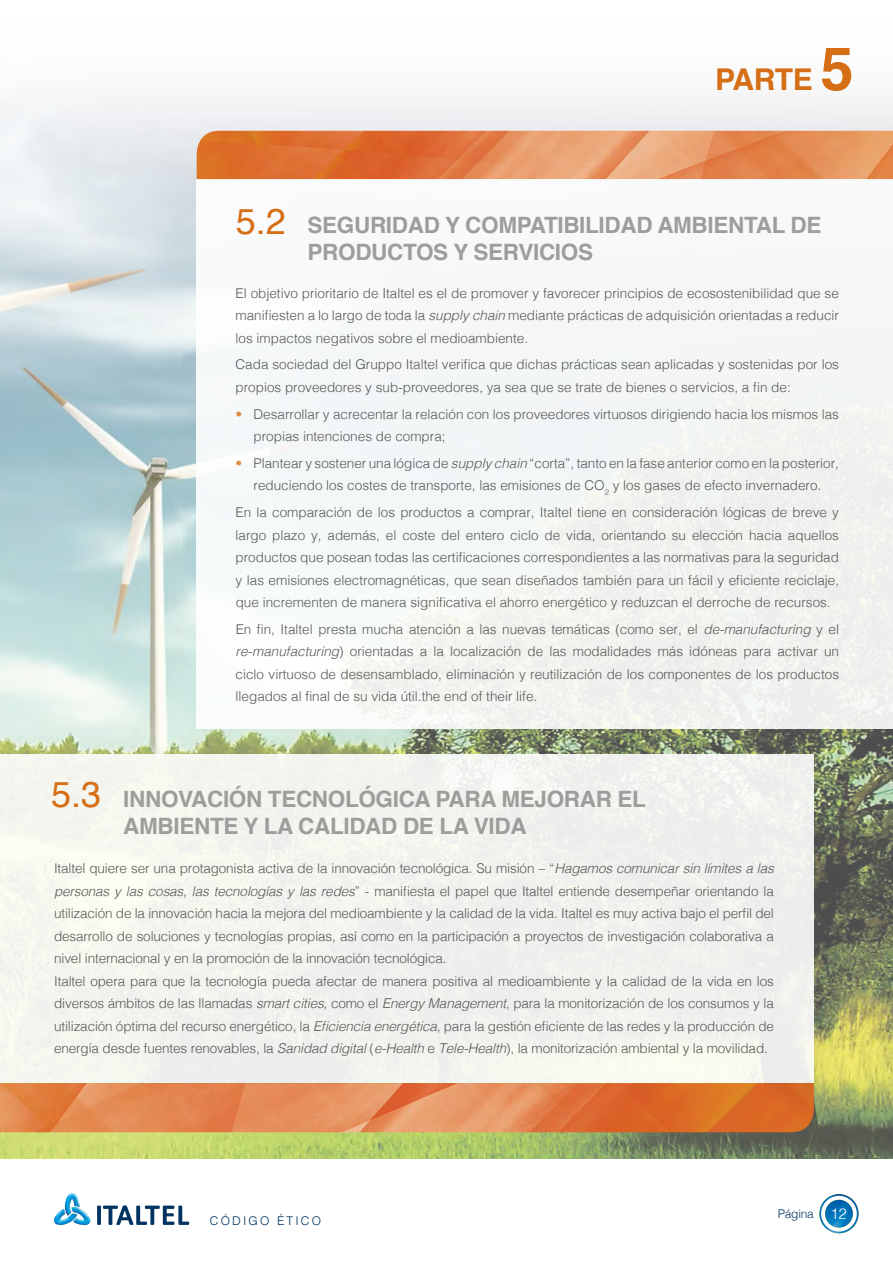
<style>
.page{position:relative;width:893px;height:1263px;background:#fff}
.page>*{position:absolute;margin:0;border:0;box-sizing:border-box;transform-origin:0 0}
.t1{font:36px "Helvetica";color:#d56e15}
.t2{font:700 30px "Helvetica";letter-spacing:-.015em;color:#d56e15}
.t3{font:700 22.5px/27px "Helvetica";letter-spacing:-.015em;color:#9d9d9c}
.t4{font:300 15px "Helvetica";color:#fff}
.t5{font:300 13.5px/22.5px "Helvetica";letter-spacing:-.01em;color:#575756;text-align:justify}
.t6{font:300 12px "Helvetica";letter-spacing:.18em;color:#003361}
.s1{font-size:60px}
.s2{font-style:italic}
.s3{color:#df8b41}
.s4{font-weight:400;font-size:36px;color:#d56e15}
</style>
<div class="page">
<img style="left:0;top:94px;width:893px;height:1064px">
<svg style="left:97px;top:1205px;width:4px;height:20px"></svg>
<svg style="left:103px;top:1205px;width:86px;height:20px"></svg>
<img style="left:54px;top:1193px;width:37px;height:33px">
<img style="left:819px;top:1194px;width:40px;height:39px;border-radius:20px">
<svg style="left:821px;top:1196px;width:36px;height:35px"></svg>
<img style="left:825px;top:1200px;width:28px;height:27px;border-radius:14px">
<img style="left:197px;top:131px;width:696px;height:49px">
<img style="left:0;top:1083px;width:814px;height:49px">
<div style="left:197px;top:180px;width:696px;height:549px;background:#f4f7f8"></div>
<div style="left:0;top:754px;width:814px;height:329px;background:#f2f3ee"></div>
<h2 class="t2" style="left:715px;top:55px;width:140px">PARTE <span class="s1">5</span></h2>
<h1 class="t1" style="left:236px;top:193px;width:52px">5.2</h1>
<h3 class="t3" style="left:308px;top:212px;width:515px">SEGURIDAD Y COMPATIBILIDAD AMBIENTAL DE<br>PRODUCTOS Y SERVICIOS</h3>
<p class="t5" style="left:235px;top:280px;width:605px">El objetivo prioritario de Italtel es el de promover y favorecer principios de ecosostenibilidad que se manifiesten a lo largo de toda la <span class="s2">supply chain</span> mediante prácticas de adquisición orientadas a reducir los impactos negativos sobre el medioambiente.</p>
<p class="t5" style="left:236px;top:352px;width:605px">Cada sociedad del Gruppo Italtel verifica que dichas prácticas sean aplicadas y sostenidas por los propios proveedores y sub-proveedores, ya sea que se trate de bienes o servicios, a fin de:</p>
<p class="t5" style="left:254px;top:401px;width:587px;text-indent:-18px"><span class="s3">•</span> Desarrollar y acrecentar la relación con los proveedores virtuosos dirigiendo hacia los mismos las propias intenciones de compra;</p>
<p class="t5" style="left:236px;top:451px;width:605px;text-align:center"><span class="s3">•</span> Plantear y sostener una lógica de <span class="s2">supply chain</span> “corta”, tanto en la fase anterior como en la posterior, reduciendo los costes de transporte, las emisiones de CO<sub>2</sub> y los gases de efecto invernadero.</p>
<p class="t5" style="left:236px;top:500px;width:605px">En la comparación de los productos a comprar, Italtel tiene en consideración lógicas de breve y largo plazo y, además, el coste del entero ciclo de vida, orientando su elección hacia aquellos productos que posean todas las certificaciones correspondientes a las normativas para la seguridad y las emisiones electromagnéticas, que sean diseñados también para un fácil y eficiente reciclaje, que incrementen de manera significativa el ahorro energético y reduzcan el derroche de recursos.</p>
<p class="t5" style="left:236px;top:617px;width:605px">En fin, Italtel presta mucha atención a las nuevas temáticas (como ser, el <span class="s2">de-manufacturing</span> y el <span class="s2">re-manufacturing</span>) orientadas a la localización de las modalidades más idóneas para activar un ciclo virtuoso de desensamblado, eliminación y reutilización de los componentes de los productos llegados al final de su vida útil.the end of their life.</p>
<h3 class="t3" style="left:123px;top:786px;width:524px;text-indent:-72px"><span class="s4">5.3</span> INNOVACIÓN TECNOLÓGICA PARA MEJORAR EL<br>AMBIENTE Y LA CALIDAD DE LA VIDA</h3>
<p class="t5" style="left:54px;top:856px;width:721px;text-align:left">Italtel quiere ser una protagonista activa de la innovación tecnológica. Su misión – “<span class="s2">Hagamos comunicar sin límites a las personas y las cosas, las tecnologías y las redes</span>” - manifiesta el papel que Italtel entiende desempeñar orientando la utilización de la innovación hacia la mejora del medioambiente y la calidad de la vida. Italtel es muy activa bajo el perfil del desarrollo de soluciones y tecnologías propias, así como en la participación a proyectos de investigación colaborativa a nivel internacional y en la promoción de la innovación tecnológica.<br>Italtel opera para que la tecnología pueda afectar de manera positiva al medioambiente y la calidad de la vida en los diversos ámbitos de las llamadas <span class="s2">smart cities</span>, como el <span class="s2">Energy Management</span>, para la monitorización de los consumos y la utilización óptima del recurso energético, la <span class="s2">Eficiencia energética</span>, para la gestión eficiente de las redes y la producción de energía desde fuentes renovables, la <span class="s2">Sanidad digital</span> (<span class="s2">e-Health</span> e <span class="s2">Tele-Health</span>), la monitorización ambiental y la movilidad.</p>
<p class="t6" style="left:210px;top:1210px;width:113px">CÓDIGO ÉTICO</p>
<p class="t6" style="left:778px;top:1203px;width:38px">Página</p>
<p class="t4" style="left:830px;top:1201px;width:18px">12</p>
</div>
